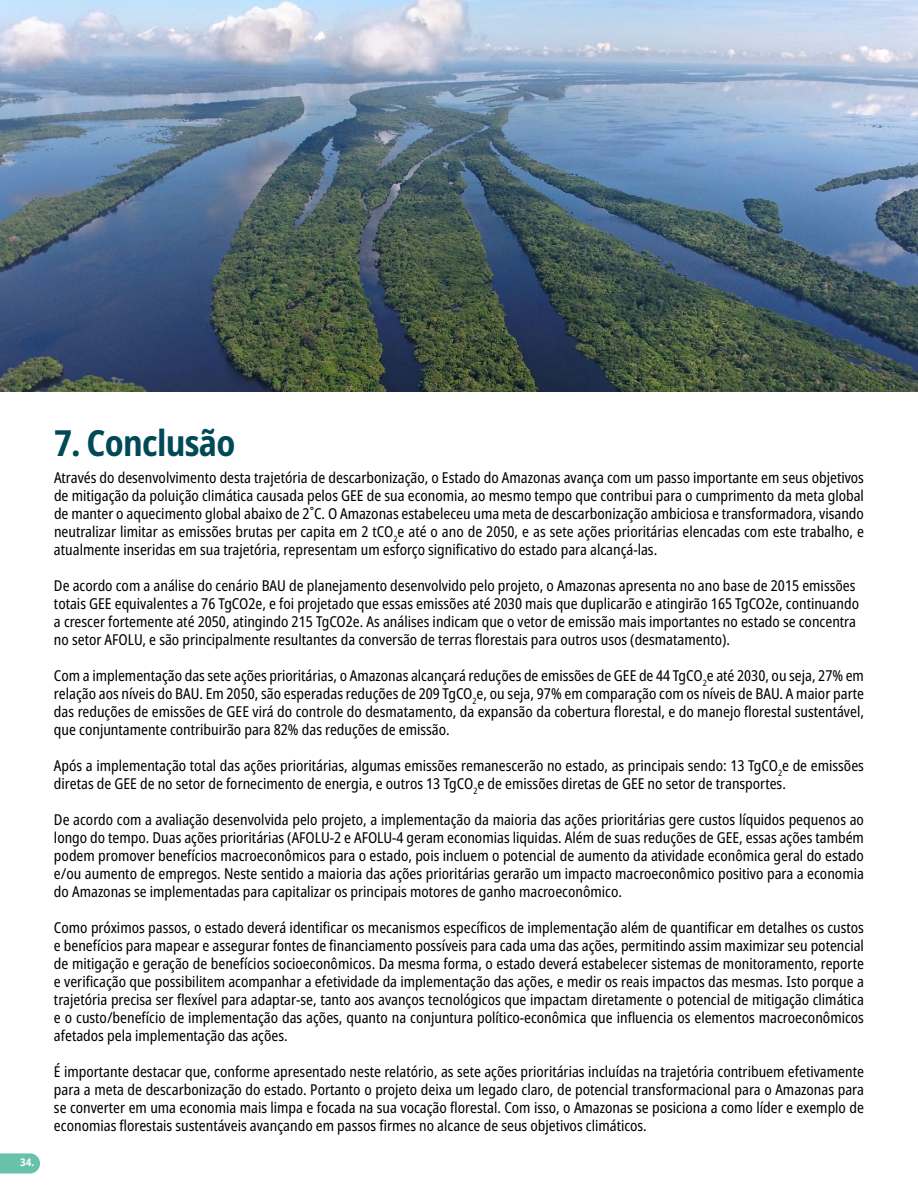
<style>
.page{position:relative;width:918px;height:1188px;background:#fff}
.page>*{position:absolute;margin:0;border:0;box-sizing:border-box;transform-origin:0 0}
.t1{font:700 condensed 36px "Noto Sans";letter-spacing:-.02em;color:#004957}
.t2{font:condensed 15px/18px "Noto Sans";color:#000;text-align:justify}
.t3{font:700 semi-condensed 10.5px "Noto Sans";color:#fff}
</style>
<div class="page">
<svg style="left:0;top:1153px;width:40px;height:21px"></svg>
<img style="left:0;top:0;width:918px;height:392px">
<p class="t3" style="left:20px;top:1155px;width:16px">34.</p>
<h1 class="t1" style="left:54px;top:417px;width:183px">7. Conclusão</h1>
<p class="t2" style="left:54px;top:469px;width:812px">Através do desenvolvimento desta trajetória de descarbonização, o Estado do Amazonas avança com um passo importante em seus objetivos de mitigação da poluição climática causada pelos GEE de sua economia, ao mesmo tempo que contribui para o cumprimento da meta global de manter o aquecimento global abaixo de 2˚C. O Amazonas estabeleceu uma meta de descarbonização ambiciosa e transformadora, visando neutralizar limitar as emissões brutas per capita em 2 tCO<sub>2</sub>e até o ano de 2050, e as sete ações prioritárias elencadas com este trabalho, e atualmente inseridas em sua trajetória, representam um esforço significativo do estado para alcançá-las.</p>
<p class="t2" style="left:54px;top:577px;width:807px;text-align:left">De acordo com a análise do cenário BAU de planejamento desenvolvido pelo projeto, o Amazonas apresenta no ano base de 2015 emissões totais GEE equivalentes a 76 TgCO2e, e foi projetado que essas emissões até 2030 mais que duplicarão e atingirão 165 TgCO2e, continuando a crescer fortemente até 2050, atingindo 215 TgCO2e. As análises indicam que o vetor de emissão mais importantes no estado se concentra no setor AFOLU, e são principalmente resultantes da conversão de terras florestais para outros usos (desmatamento).</p>
<p class="t2" style="left:54px;top:667px;width:812px">Com a implementação das sete ações prioritárias, o Amazonas alcançará reduções de emissões de GEE de 44 TgCO<sub>2</sub>e até 2030, ou seja, 27% em relação aos níveis do BAU. Em 2050, são esperadas reduções de 209 TgCO<sub>2</sub>e, ou seja, 97% em comparação com os níveis de BAU. A maior parte das reduções de emissões de GEE virá do controle do desmatamento, da expansão da cobertura florestal, e do manejo florestal sustentável, que conjuntamente contribuirão para 82% das reduções de emissão.</p>
<p class="t2" style="left:54px;top:757px;width:812px">Após a implementação total das ações prioritárias, algumas emissões remanescerão no estado, as principais sendo: 13 TgCO<sub>2</sub>e de emissões diretas de GEE de no setor de fornecimento de energia, e outros 13 TgCO<sub>2</sub>e de emissões diretas de GEE no setor de transportes.</p>
<p class="t2" style="left:54px;top:811px;width:812px">De acordo com a avaliação desenvolvida pelo projeto, a implementação da maioria das ações prioritárias gere custos líquidos pequenos ao longo do tempo. Duas ações prioritárias (AFOLU-2 e AFOLU-4 geram economias liquidas. Além de suas reduções de GEE, essas ações também podem promover benefícios macroeconômicos para o estado, pois incluem o potencial de aumento da atividade econômica geral do estado e/ou aumento de empregos. Neste sentido a maioria das ações prioritárias gerarão um impacto macroeconômico positivo para a economia do Amazonas se implementadas para capitalizar os principais motores de ganho macroeconômico.</p>
<p class="t2" style="left:54px;top:919px;width:812px">Como próximos passos, o estado deverá identificar os mecanismos específicos de implementação além de quantificar em detalhes os custos e benefícios para mapear e assegurar fontes de financiamento possíveis para cada uma das ações, permitindo assim maximizar seu potencial de mitigação e geração de benefícios socioeconômicos. Da mesma forma, o estado deverá estabelecer sistemas de monitoramento, reporte e verificação que possibilitem acompanhar a efetividade da implementação das ações, e medir os reais impactos das mesmas. Isto porque a trajetória precisa ser flexível para adaptar-se, tanto aos avanços tecnológicos que impactam diretamente o potencial de mitigação climática e o custo/benefício de implementação das ações, quanto na conjuntura político-econômica que influencia os elementos macroeconômicos afetados pela implementação das ações.</p>
<p class="t2" style="left:54px;top:1063px;width:812px">É importante destacar que, conforme apresentado neste relatório, as sete ações prioritárias incluídas na trajetória contribuem efetivamente para a meta de descarbonização do estado. Portanto o projeto deixa um legado claro, de potencial transformacional para o Amazonas para se converter em uma economia mais limpa e focada na sua vocação florestal. Com isso, o Amazonas se posiciona a como líder e exemplo de economias florestais sustentáveis avançando em passos firmes no alcance de seus objetivos climáticos.</p>
</div>
